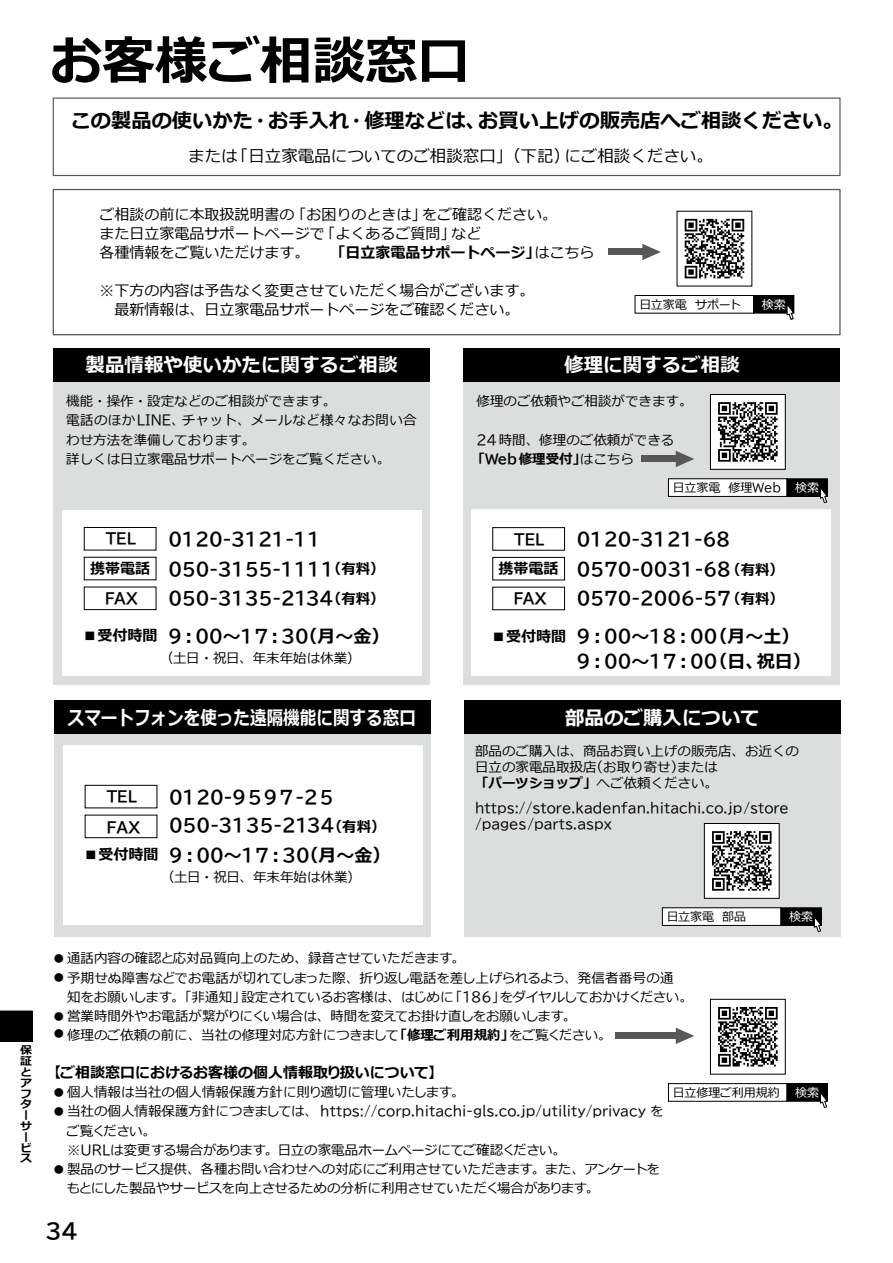
<style>
.page{position:relative;width:893px;height:1263px;background:#fff}
.page>*{position:absolute;margin:0;border:0;box-sizing:border-box;transform-origin:0 0}
.t1{font:700 52.5px "Meiryo";color:#000}
.t2{font:700 27px "Meiryo";color:#000}
.t3{font:21px "BIZ UDP Gothic Bold";color:#000}
.t4{font:700 20.25px "Meiryo";color:#000}
.t5{font:700 19.5px "Meiryo";color:#fff}
.t6{font:700 19.5px "Meiryo";color:#fff;scale:.85 1}
.t7{font:18px/29.7px "BIZ UDP Gothic Bold";color:#000}
.t8{font:700 18px/25.5px "Meiryo";color:#000}
.t9{font:16.5px "Meiryo";color:#000}
.t10{font:15px/19.2px "Meiryo";color:#000}
.t11{font:700 15px "Meiryo";color:#000}
.t12{font:15px/30.3px "BIZ UDP Gothic Bold";color:#000}
.t13{font:13.5px/19.2px "Meiryo";color:#000}
.t14{font:13.5px/19.2px "Meiryo";letter-spacing:-.02em;color:#000}
.t15{font:13.5px/16.2px "BIZ UDP Gothic";color:#000}
.t16{font:13.5px/19.2px "Meiryo";letter-spacing:-.025em;color:#000}
.t17{font:700 13.5px "Meiryo";color:#000}
.t18{font:12px "Meiryo";color:#000}
.t19{font:12px "Meiryo";color:#fff}
.t20{font:700 10.8px/10.8px "Meiryo";color:#000;scale:1.11 1}
.s1{font-weight:400}
.s2{font-family:"BIZ UDP Gothic"}
.s3{font-weight:700}
.s4{font-family:"BIZ UDP Gothic Bold"}
.s5{color:#fff}
.s6{font-family:"Meiryo";font-weight:700;font-size:14.4px}
.s7{font-weight:400;font-size:15px}
.s8{font-size:15px}
.s9{font-family:"BIZ UDP Gothic Bold";font-weight:400}
.s10{font-family:"Meiryo";font-weight:700}
.s11{font-family:"Meiryo"}
</style>
<div class="page">
<div style="left:53px;top:98px;width:787px;height:78px;border:1px solid #595757"></div>
<div style="left:616px;top:1033px;width:63px;height:6px;background:#595757"></div>
<svg style="left:676px;top:1028px;width:18px;height:16px"></svg>
<div style="left:53px;top:189px;width:788px;height:146px;border:1px solid #595757"></div>
<div style="left:464px;top:382px;width:376px;height:302px;background:#dcdddd"></div>
<div style="left:54px;top:382px;width:376px;height:302px;background:#dcdddd"></div>
<div style="left:54px;top:348px;width:376px;height:34px;background:#000"></div>
<div style="left:464px;top:348px;width:376px;height:34px;background:#000"></div>
<div style="left:641px;top:456px;width:38px;height:6px;background:#595757"></div>
<svg style="left:676px;top:451px;width:18px;height:16px"></svg>
<div style="left:62px;top:510px;width:359px;height:166px;background:#fff"></div>
<div style="left:84px;top:527px;width:72px;height:23px;border:1px solid #000"></div>
<div style="left:84px;top:587px;width:72px;height:23px;border:1px solid #000"></div>
<div style="left:710px;top:394px;width:75px;height:75px;background:#fff"></div>
<div style="left:710px;top:394px;width:75px;height:75px;border:1px solid #000"></div>
<div style="left:668px;top:479px;width:119px;height:17px;background:#fff"></div>
<div style="left:668px;top:478px;width:119px;height:19px;border:1px solid #000"></div>
<div style="left:787px;top:479px;width:40px;height:17px;background:#000"></div>
<div style="left:787px;top:478px;width:41px;height:19px;border:1px solid #000"></div>
<svg style="left:820px;top:486px;width:8px;height:17px"></svg>
<svg style="left:718px;top:402px;width:60px;height:60px"></svg>
<div style="left:710px;top:999px;width:75px;height:75px;border:1px solid #000"></div>
<div style="left:668px;top:1083px;width:119px;height:19px;border:1px solid #000"></div>
<div style="left:787px;top:1083px;width:40px;height:18px;background:#000"></div>
<div style="left:787px;top:1083px;width:41px;height:19px;border:1px solid #000"></div>
<svg style="left:820px;top:1090px;width:8px;height:18px"></svg>
<svg style="left:718px;top:1007px;width:60px;height:59px"></svg>
<div style="left:608px;top:249px;width:37px;height:6px;background:#595757"></div>
<svg style="left:642px;top:244px;width:19px;height:16px"></svg>
<svg style="left:685px;top:219px;width:59px;height:59px"></svg>
<div style="left:754px;top:295px;width:40px;height:18px;background:#000"></div>
<div style="left:753px;top:295px;width:41px;height:19px;border:1px solid #000"></div>
<div style="left:635px;top:295px;width:119px;height:19px;border:1px solid #000"></div>
<svg style="left:786px;top:302px;width:8px;height:18px"></svg>
<div style="left:472px;top:510px;width:359px;height:166px;background:#fff"></div>
<div style="left:492px;top:527px;width:73px;height:23px;border:1px solid #000"></div>
<div style="left:492px;top:557px;width:73px;height:23px;border:1px solid #000"></div>
<div style="left:465px;top:734px;width:376px;height:202px;background:#dcdddd"></div>
<div style="left:54px;top:734px;width:377px;height:202px;background:#dcdddd"></div>
<div style="left:54px;top:700px;width:377px;height:34px;background:#000"></div>
<div style="left:465px;top:700px;width:376px;height:34px;background:#000"></div>
<div style="left:63px;top:745px;width:359px;height:180px;background:#fff"></div>
<div style="left:85px;top:785px;width:72px;height:23px;border:1px solid #000"></div>
<div style="left:85px;top:815px;width:72px;height:23px;border:1px solid #000"></div>
<div style="left:704px;top:823px;width:75px;height:75px;background:#fff"></div>
<div style="left:704px;top:823px;width:75px;height:75px;border:1px solid #000"></div>
<div style="left:662px;top:908px;width:119px;height:17px;background:#fff"></div>
<div style="left:662px;top:907px;width:119px;height:19px;border:1px solid #000"></div>
<div style="left:781px;top:908px;width:40px;height:17px;background:#000"></div>
<div style="left:780px;top:907px;width:42px;height:19px;border:1px solid #000"></div>
<svg style="left:814px;top:915px;width:8px;height:17px"></svg>
<svg style="left:712px;top:831px;width:59px;height:60px"></svg>
<svg style="left:0;top:1011px;width:32px;height:30px"></svg>
<h1 class="t1" style="left:50px;top:24px;width:421px">お客様ご相談窓口</h1>
<h2 class="t2" style="left:339px;top:36px;width:218px">お客様ご相談窓口</h2>
<h3 class="t4" style="left:71px;top:106px;width:774px">この製品の使いかた・お手入れ・修理などは、お買い上げの販売店へご相談ください。</h3>
<p class="t9" style="left:188px;top:144px;width:526px">または「日立家電品についてのご相談窓口」（下記）にご相談ください。</p>
<p class="t10" style="left:100px;top:205px;width:459px">ご相談の前に本取扱説明書の「お困りのときは」をご確認ください。また日立家電品サポートページで「よくあるご質問」<br>各種情報をご覧いただけます。</p>
<p class="t10" style="left:451px;top:225px;width:31px">など</p>
<p class="t11" style="left:331px;top:242px;width:265px">「日立家電品サポートページ」<span class="s1">はこちら</span></p>
<p class="t10" style="left:100px;top:282px;width:436px;text-align:center">※下方の内容は予告なく変更させていただく場合がございます。最新情報は、日立家電品サポートページをご確認ください。</p>
<p class="t18" style="left:639px;top:296px;width:103px">日立家電 サポート</p>
<p class="t19" style="left:762px;top:296px;width:25px">検索</p>
<h3 class="t5" style="left:86px;top:351px;width:313px">製品情報や使いかたに関するご相談</h3>
<h3 class="t5" style="left:564px;top:351px;width:177px">修理に関するご相談</h3>
<p class="t13" style="left:66px;top:393px;width:352px">機能・操作・設定などのご相談ができます。<br>電話のほか<span class="s2">LINE</span>、チャット、メールなど様々なお問い合わせ方法を準備しております。<br>詳しくは日立家電品サポートページをご覧ください。</p>
<p class="t13" style="left:477px;top:392px;width:217px">修理のご依頼やご相談ができます。</p>
<p class="t13" style="left:472px;top:431px;width:204px;text-indent:5px"><span class="s2">24</span>時間、修理のご依頼ができる<span class="s3">「</span><span class="s4">Web</span><span class="s3">修理受付」</span>はこちら</p>
<p class="t18" style="left:673px;top:479px;width:148px">日立家電 修理<span class="s2">Web</span> <span class="s5">検索</span></p>
<p class="t12" style="left:106px;top:524px;width:32px">TEL</p>
<p class="t11" style="left:90px;top:558px;width:62px">携帯電話</p>
<p class="t12" style="left:105px;top:583px;width:35px">FAX</p>
<h3 class="t7" style="left:168px;top:524px;width:218px">0120-3121-11<br>050-3155-1111<span class="s6">（有料）<br></span>050-3135-2134<span class="s6">（有料）</span></h3>
<h3 class="t8" style="left:83px;top:624px;width:308px"><span class="s7">■</span><span class="s8">受付時間</span> <span class="s9">9</span>︓<span class="s9">00</span>～<span class="s9">17</span>︓<span class="s9">30</span>（月～金）</h3>
<p class="t13" style="left:160px;top:649px;width:202px">（土日・祝日、年末年始は休業）</p>
<p class="t12" style="left:514px;top:524px;width:32px">TEL</p>
<p class="t11" style="left:499px;top:558px;width:61px">携帯電話</p>
<p class="t12" style="left:513px;top:583px;width:35px">FAX</p>
<h3 class="t7" style="left:577px;top:524px;width:209px">0120-3121-68<br>0570-0031-68<span class="s6">（有料）<br></span>0570-2006-57<span class="s6">（有料）</span></h3>
<h3 class="t8" style="left:577px;top:624px;width:235px;text-indent:-86px"><span class="s7">■</span><span class="s8">受付時間</span> <span class="s9">9</span>︓<span class="s9">00</span>～<span class="s9">18</span>︓<span class="s9">00</span>（月～土）<br><span class="s9">9</span>︓<span class="s9">00</span>～<span class="s9">17</span>︓<span class="s9">00</span>（日、祝日）</h3>
<p class="t20" style="left:20px;top:1045px;width:12px">保証とアフターサービス</p>
<h3 class="t6" style="left:68px;top:704px;width:411px">スマートフォンを使った遠隔機能に関する窓口</h3>
<h3 class="t5" style="left:565px;top:704px;width:196px">部品のご購入について</h3>
<p class="t12" style="left:106px;top:781px;width:36px">TEL<br>FAX</p>
<h3 class="t7" style="left:169px;top:783px;width:218px;line-height:28px">0120-9597-25<br>050-3135-2134<span class="s6">（有料）</span></h3>
<h3 class="t8" style="left:83px;top:843px;width:308px"><span class="s7">■</span><span class="s8">受付時間</span> <span class="s9">9</span>︓<span class="s9">00</span>～<span class="s9">17</span>︓<span class="s9">30</span>（月～金）</h3>
<p class="t13" style="left:161px;top:868px;width:201px">（土日・祝日、年末年始は休業）</p>
<p class="t13" style="left:475px;top:743px;width:325px;line-height:16.2px">部品のご購入は、商品お買い上げの販売店、お近くの日立の家電品取扱店<span class="s2">(</span>お取り寄せ<span class="s2">)</span>または<br><span class="s3">「パーツショップ」</span>へご依頼ください。</p>
<p class="t15" style="left:475px;top:799px;width:315px">https://store.kadenfan.hitachi.co.jp/store /pages/parts.aspx</p>
<p class="t18" style="left:667px;top:908px;width:81px">日立家電 部品</p>
<p class="t19" style="left:789px;top:908px;width:25px">検索</p>
<p class="t13" style="left:52px;top:949px;width:414px"><span class="s3">●</span>通話内容の確認と応対品質向上のため、録音させていただきます。</p>
<p class="t14" style="left:67px;top:969px;width:627px;text-indent:-15px"><span class="s3">●</span>予期せぬ障害などでお電話が切れてしまった際、折り返し電話を差し上げられるよう、発信者番号の通<br>知をお願いします。「非通知」設定されているお客様は、はじめに「<span class="s2">186</span>」をダイヤルしておかけください。</p>
<p class="t13" style="left:67px;top:1007px;width:546px;text-indent:-15px"><span class="s3">●</span>営業時間外やお電話が繋がりにくい場合は、時間を変えてお掛け直しをお願いします。<br>修理のご依頼の前に、当社の修理対応方針につきまして<span class="s3">「修理ご利用規約」</span>をご覧ください。</p>
<p class="t11" style="left:46px;top:1062px;width:399px">【ご相談窓口におけるお客様の個人情報取り扱いについて】</p>
<p class="t13" style="left:52px;top:1083px;width:414px"><span class="s3">●</span>個人情報は当社の個人情報保護方針に則り適切に管理いたします。</p>
<p class="t15" style="left:52px;top:1103px;width:613px"><span class="s10">●</span><span class="s11">当社の個人情報保護方針につきましては、</span> https://corp.hitachi-gls.co.jp/utility/privacy <span class="s11">を</span></p>
<p class="t16" style="left:54px;top:1122px;width:514px;text-indent:13px">ご覧ください。<br>　※<span class="s2">URL</span>は変更する場合があります。日立の家電品ホームページにてご確認ください。</p>
<p class="t14" style="left:67px;top:1160px;width:595px;text-indent:-15px"><span class="s3">●</span>製品のサービス提供、各種お問い合わせへの対応にご利用させていただきます。また、アンケートをもとにした製品やサービスを向上させるための分析に利用させていただく場合があります。</p>
<p class="t17" style="left:52px;top:1024px;width:15px">●</p>
<p class="t18" style="left:673px;top:1084px;width:108px">日立修理ご利用規約</p>
<p class="t19" style="left:795px;top:1084px;width:25px">検索</p>
<h3 class="t3" style="left:46px;top:1220px;width:33px">34</h3>
</div>
